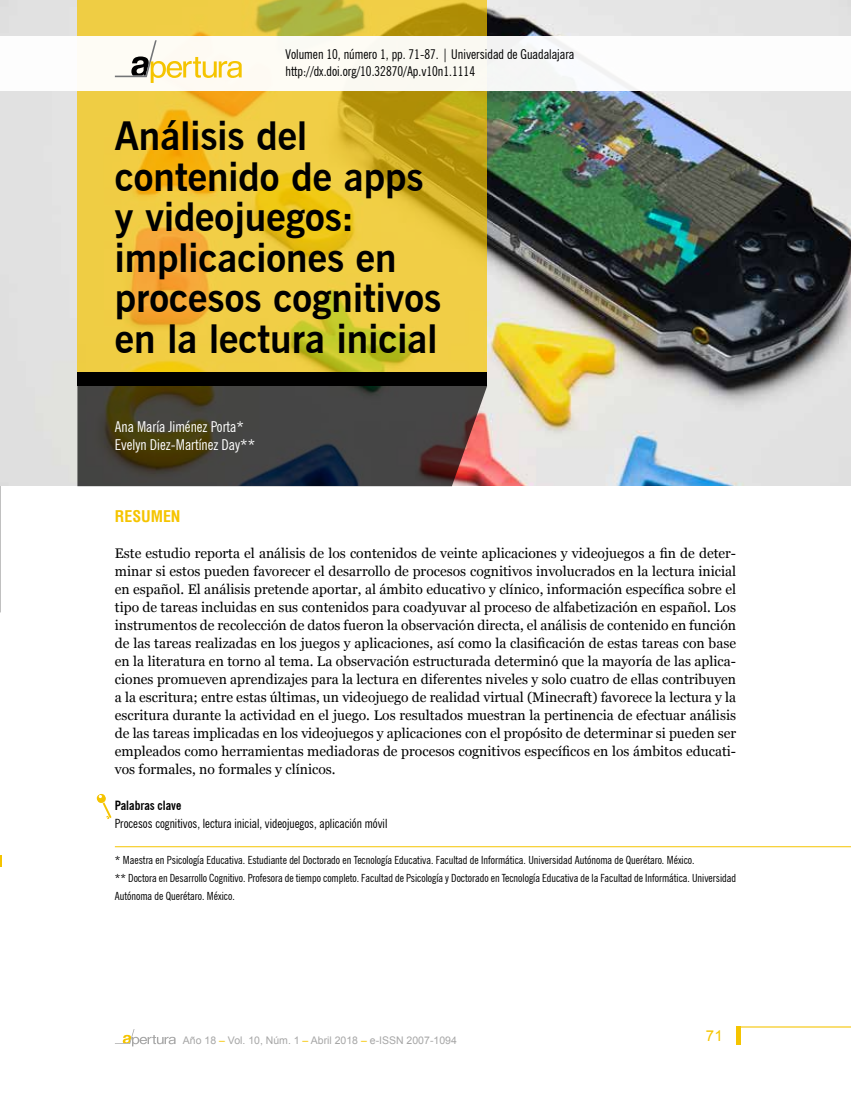
<style>
.page{position:relative;width:851px;height:1106px;background:#fff}
.page>*{position:absolute;margin:0;border:0;box-sizing:border-box;transform-origin:0 0}
.t1{font:700 39px/40.5px "News Gothic BT";color:#000}
.t2{font:700 condensed 15.75px "Helvetica";color:#f5c400}
.t3{font:condensed 15px/18px "News Gothic BT";color:#fff}
.t4{font:15px "Arial";color:#f5c400}
.t5{font:13.8px/18px "Georgia";color:#000;text-align:justify}
.t6{font:condensed 13.5px/16.5px "News Gothic BT";color:#000}
.t7{font:condensed 12.75px "News Gothic BT";color:#000}
.t8{font:700 condensed 12.75px "News Gothic BT";color:#000}
.t9{font:condensed 11.25px/18px "News Gothic BT";color:#000}
.t10{font:10.5px "Arial";color:#a6a6a6}
.s1{font-family:"News Goth Cn BT";font-stretch:normal}
.s2{color:#f5c400}
</style>
<div class="page">
<svg style="left:115px;top:1029px;width:60px;height:17px"></svg>
<hr style="left:737px;top:1026px;width:113px;height:1px;background:#f5c400">
<hr style="left:736px;top:1026px;width:4px;height:18px;background:#f5c400">
<img style="left:0;top:0;width:850px;height:486px">
<svg style="left:96px;top:793px;width:16px;height:26px"></svg>
<hr style="left:115px;top:846px;width:735px;height:1px;background:#f5c400">
<svg style="left:77px;top:0;width:410px;height:372px;background:#e5c136"></svg>
<div style="left:77px;top:372px;width:410px;height:14px;background:#000"></div>
<svg style="left:77px;top:386px;width:410px;height:100px;background:#47413b"></svg>
<div style="left:0;top:36px;width:850px;height:54px;background:#fdfcf6"></div>
<svg style="left:115px;top:40px;width:127px;height:43px"></svg>
<p class="t6" style="left:285px;top:46px;width:290px">Volumen 10, número 1, pp. 71-87. | Universidad de Guadalajara http://dx.doi.org/10.<span class="s1">32870</span>/Ap.v10n1.1114</p>
<h1 class="t1" style="left:115px;top:116px;width:328px">Análisis del contenido de apps y videojuegos: implicaciones en procesos cognitivos en la lectura inicial</h1>
<p class="t3" style="left:115px;top:418px;width:142px">Ana María Jiménez Porta*<br>Evelyn Diez-Martínez Day**</p>
<p class="t2" style="left:115px;top:506px;width:67px">RESUMEN</p>
<p class="t5" style="left:115px;top:544px;width:622px">Este estudio reporta el análisis de los contenidos de veinte aplicaciones y videojuegos a fin de deter&shy;minar si estos pueden favorecer el desarrollo de procesos cognitivos involucrados en la lectura inicial en español. El análisis pretende aportar, al ámbito educativo y clínico, información específica sobre el tipo de tareas incluidas en sus contenidos para coadyuvar al proceso de alfabetización en español. Los instrumentos de recolección de datos fueron la observación directa, el análisis de contenido en función de las tareas realizadas en los juegos y aplicaciones, así como la clasificación de estas tareas con base en la literatura en torno al tema. La observación estructurada determinó que la mayoría de las aplica&shy;ciones promueven aprendizajes para la lectura en diferentes niveles y solo cuatro de ellas contribuyen a la escritura; entre estas últimas, un videojuego de realidad virtual (Minecraft) favorece la lectura y la escritura durante la actividad en el juego. Los resultados muestran la pertinencia de efectuar análisis de las tareas implicadas en los videojuegos y aplicaciones con el propósito de determinar si pueden ser empleados como herramientas mediadoras de procesos cognitivos específicos en los ámbitos educati&shy;vos formales, no formales y clínicos.</p>
<p class="t8" style="left:115px;top:798px;width:68px">Palabras clave</p>
<p class="t7" style="left:115px;top:816px;width:274px">Procesos cognitivos, lectura inicial, videojuegos, aplicación móvil</p>
<p class="t9" style="left:115px;top:851px;width:622px">* Maestra en Psicología Educativa. Estudiante del Doctorado en Tecnología Educativa. Facultad de Informática. Universidad Autónoma de Querétaro. México.<br>** Doctora en Desarrollo Cognitivo. Profesora de tiempo completo. Facultad de Psicología y Doctorado en Tecnología Educativa de la Facultad de Informática. Universidad<br>Autónoma de Querétaro. México.</p>
<p class="t10" style="left:183px;top:1033px;width:275px">Año 18 <span class="s2">–</span> Vol. 10, Núm. 1 <span class="s2">–</span> Abril 2018 <span class="s2">–</span> e-ISSN 2007-1094</p>
<p class="t4" style="left:705px;top:1026px;width:18px">71</p>
</div>
